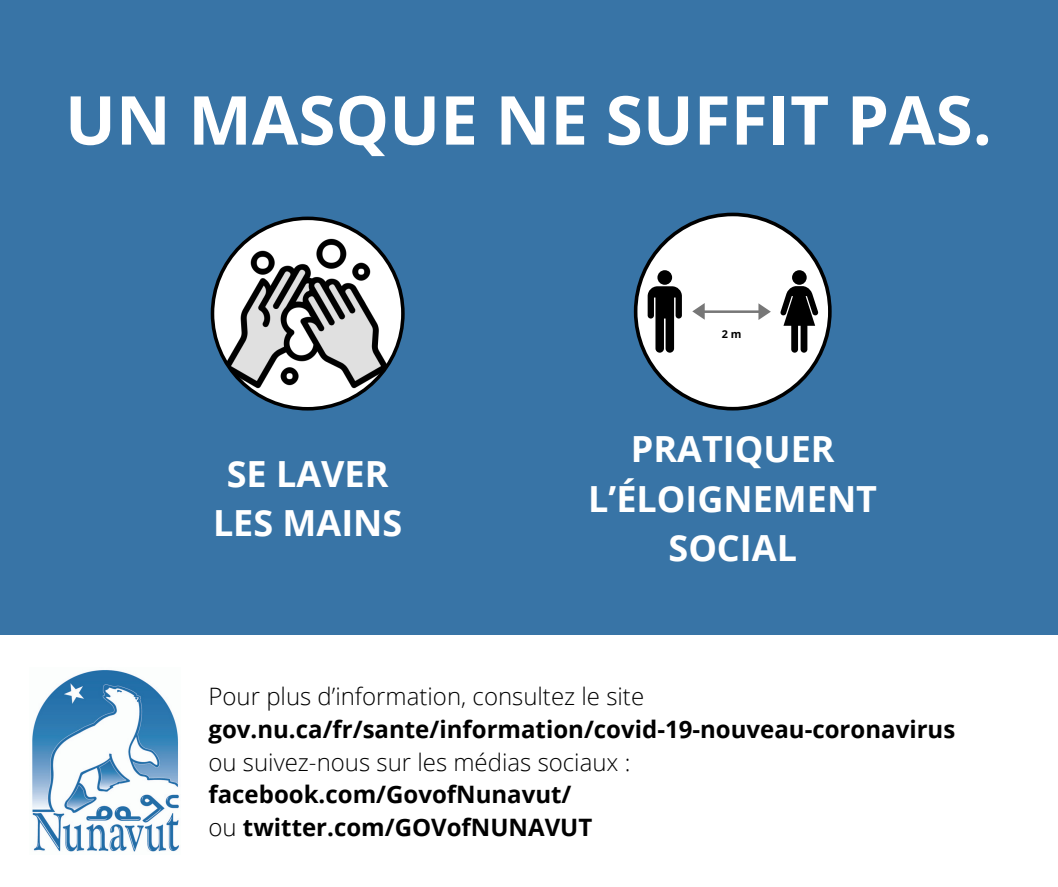
<style>
.page{position:relative;width:1058px;height:887px;background:#fff}
.page>*{position:absolute;margin:0;border:0;box-sizing:border-box;transform-origin:0 0}
.t1{font:700 67.5px "Open Sans";color:#fff}
.t2{font:700 36px/49.5px "Open Sans";color:#fff;text-align:center}
.t3{font:700 24px/32.7px "Open Sans";color:#000}
.t4{font:300 24px "Open Sans";color:#000}
.t5{font:700 10.8px "Open Sans";color:#000}
.s1{font-weight:300}
</style>
<div class="page">
<div style="left:0;top:0;width:1058px;height:886px;background:#3874a6"></div>
<svg style="left:211px;top:216px;width:193px;height:194px"></svg>
<svg style="left:634px;top:213px;width:197px;height:197px;fill:#fff"></svg>
<div style="left:657px;top:270px;width:15px;height:15px;background:#000;border-radius:50%"></div>
<svg style="left:647px;top:286px;width:35px;height:66px;background:#535353"></svg>
<svg style="left:692px;top:303px;width:79px;height:17px"></svg>
<div style="left:792px;top:270px;width:14px;height:15px;background:#000;border-radius:50%"></div>
<svg style="left:780px;top:286px;width:38px;height:66px;background:#6b6b6b"></svg>
<div style="left:0;top:635px;width:1058px;height:251px;background:#fff"></div>
<img style="left:32px;top:670px;width:147px;height:182px">
<h1 class="t1" style="left:65px;top:72px;width:928px">UN MASQUE NE SUFFIT PAS.</h1>
<h2 class="t2" style="left:213px;top:448px;width:191px">SE LAVER<br>LES MAINS</h2>
<p class="t5" style="left:721px;top:326px;width:21px">2 m</p>
<h2 class="t2" style="left:588px;top:423px;width:290px">PRATIQUER<br>L’ÉLOIGNEMENT<br>SOCIAL</h2>
<p class="t4" style="left:208px;top:679px;width:437px">Pour plus d’information, consultez le site</p>
<p class="t3" style="left:208px;top:712px;width:748px">gov.nu.ca/fr/sante/information/covid-19-nouveau-coronavirus</p>
<p class="t4" style="left:208px;top:745px;width:423px">ou suivez-nous sur les médias sociaux :</p>
<p class="t3" style="left:208px;top:777px;width:385px">facebook.com/GovofNunavut/ <span class="s1">ou</span> twitter.com/GOVofNUNAVUT</p>
</div>
